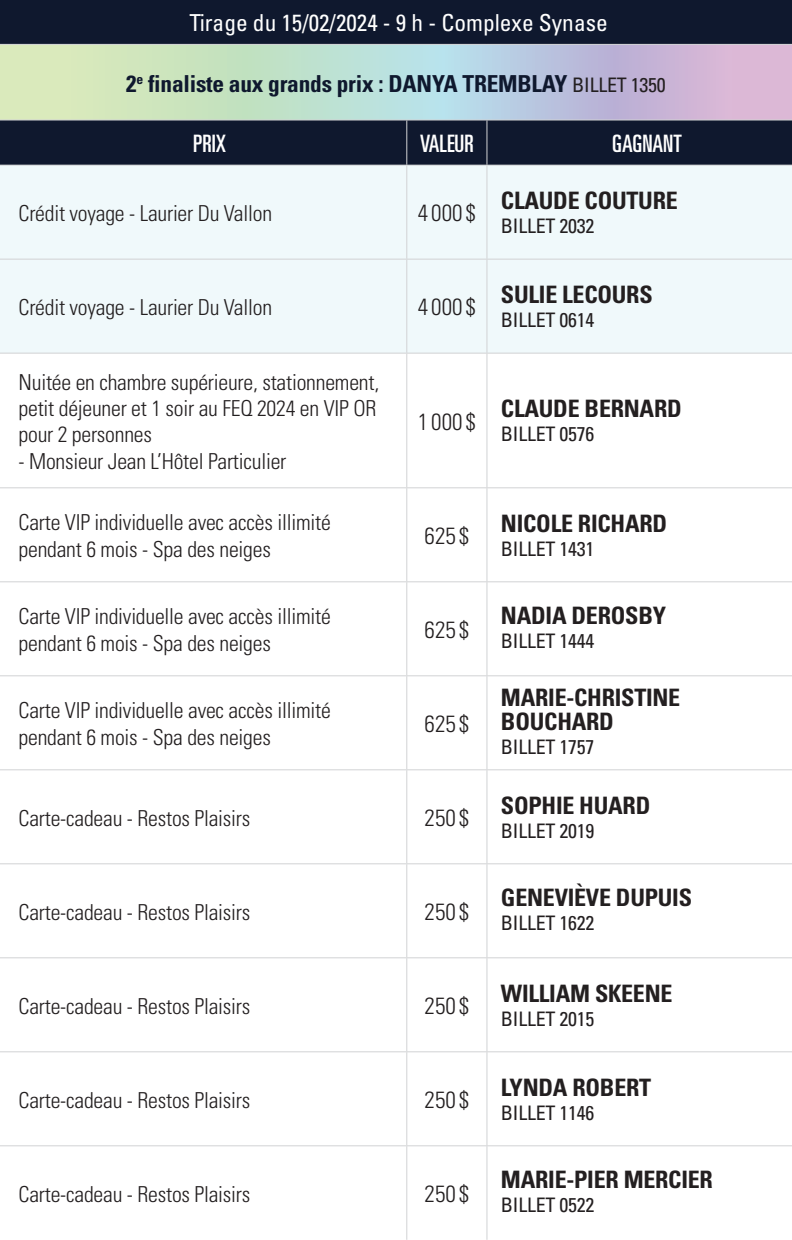
<style>
.page{position:relative;width:792px;height:1240px;background:#fff}
.page>*{position:absolute;margin:0;border:0;box-sizing:border-box;transform-origin:0 0}
.t1{font:700 condensed 24px/24px "Univers";letter-spacing:-.01em;color:#231f20}
.t2{font:ultra-condensed 24px "Univers";color:#fff}
.t3{font:700 condensed 23.4px "Univers";letter-spacing:-.01em;color:#0f182e}
.t4{font:300 condensed 23.4px "Univers";color:#231f20}
.t5{font:condensed 23.4px "Univers";color:#fff}
.t6{font:300 condensed 22px/26.4px "Univers";letter-spacing:-.01em;color:#231f20}
.t7{font:condensed 20px "Univers";letter-spacing:-.01em;color:#231f20}
.s1{font-weight:400;font-size:20px;color:#231f20}
</style>
<div class="page">
<div style="left:0;top:0;width:792px;height:44px;background:#0f182e"></div>
<svg style="left:0;top:45px;width:792px;height:75px;background:#c6d3d0"></svg>
<div style="left:0;top:121px;width:792px;height:44px;background:#0f182e"></div>
<div style="left:0;top:166px;width:792px;height:187px;background:#f0f9fb"></div>
<hr style="left:0;top:165px;width:407px;height:1px;background:#d1d2d4">
<hr style="left:0;top:259px;width:407px;height:1px;background:#d1d2d4">
<hr style="left:0;top:353px;width:407px;height:1px;background:#d1d2d4">
<hr style="left:407px;top:165px;width:80px;height:1px;background:#d1d2d4">
<hr style="left:407px;top:259px;width:80px;height:1px;background:#d1d2d4">
<hr style="left:407px;top:353px;width:80px;height:1px;background:#d1d2d4">
<hr style="left:0;top:487px;width:407px;height:1px;background:#d1d2d4">
<hr style="left:407px;top:487px;width:80px;height:1px;background:#d1d2d4">
<hr style="left:0;top:581px;width:407px;height:1px;background:#d1d2d4">
<hr style="left:0;top:675px;width:407px;height:1px;background:#d1d2d4">
<hr style="left:0;top:769px;width:407px;height:1px;background:#d1d2d4">
<hr style="left:487px;top:487px;width:305px;height:1px;background:#d1d2d4">
<hr style="left:407px;top:581px;width:80px;height:1px;background:#d1d2d4">
<hr style="left:407px;top:675px;width:80px;height:1px;background:#d1d2d4">
<hr style="left:407px;top:769px;width:80px;height:1px;background:#d1d2d4">
<hr style="left:407px;top:863px;width:80px;height:1px;background:#d1d2d4">
<hr style="left:407px;top:957px;width:80px;height:1px;background:#d1d2d4">
<hr style="left:407px;top:1051px;width:80px;height:1px;background:#d1d2d4">
<hr style="left:487px;top:1051px;width:305px;height:1px;background:#d1d2d4">
<hr style="left:407px;top:1145px;width:80px;height:1px;background:#d1d2d4">
<hr style="left:0;top:863px;width:407px;height:1px;background:#d1d2d4">
<hr style="left:0;top:957px;width:407px;height:1px;background:#d1d2d4">
<hr style="left:0;top:1051px;width:407px;height:1px;background:#d1d2d4">
<hr style="left:0;top:1145px;width:407px;height:1px;background:#d1d2d4">
<hr style="left:487px;top:353px;width:305px;height:1px;background:#d1d2d4">
<hr style="left:487px;top:581px;width:305px;height:1px;background:#d1d2d4">
<hr style="left:487px;top:675px;width:305px;height:1px;background:#d1d2d4">
<hr style="left:487px;top:769px;width:305px;height:1px;background:#d1d2d4">
<hr style="left:487px;top:863px;width:305px;height:1px;background:#d1d2d4">
<hr style="left:487px;top:957px;width:305px;height:1px;background:#d1d2d4">
<hr style="left:406px;top:166px;width:1px;height:93px;background:#d1d2d4">
<hr style="left:406px;top:260px;width:1px;height:93px;background:#d1d2d4">
<hr style="left:406px;top:354px;width:1px;height:133px;background:#d1d2d4">
<hr style="left:406px;top:488px;width:1px;height:93px;background:#d1d2d4">
<hr style="left:406px;top:582px;width:1px;height:93px;background:#d1d2d4">
<hr style="left:406px;top:676px;width:1px;height:93px;background:#d1d2d4">
<hr style="left:406px;top:770px;width:1px;height:93px;background:#d1d2d4">
<hr style="left:406px;top:864px;width:1px;height:93px;background:#d1d2d4">
<hr style="left:406px;top:958px;width:1px;height:93px;background:#d1d2d4">
<hr style="left:406px;top:1052px;width:1px;height:93px;background:#d1d2d4">
<hr style="left:406px;top:1146px;width:1px;height:94px;background:#d1d2d4">
<hr style="left:406px;top:120px;width:1px;height:45px;background:#d1d2d4">
<hr style="left:487px;top:120px;width:1px;height:45px;background:#d1d2d4">
<hr style="left:0;top:44px;width:407px;height:1px;background:#d1d2d4">
<hr style="left:407px;top:44px;width:80px;height:1px;background:#d1d2d4">
<hr style="left:487px;top:44px;width:305px;height:1px;background:#d1d2d4">
<hr style="left:0;top:120px;width:407px;height:1px;background:#d1d2d4">
<hr style="left:407px;top:120px;width:80px;height:1px;background:#d1d2d4">
<hr style="left:487px;top:120px;width:305px;height:1px;background:#d1d2d4">
<hr style="left:487px;top:165px;width:305px;height:1px;background:#d1d2d4">
<hr style="left:487px;top:259px;width:305px;height:1px;background:#d1d2d4">
<hr style="left:487px;top:1145px;width:305px;height:1px;background:#d1d2d4">
<hr style="left:487px;top:166px;width:1px;height:93px;background:#d1d2d4">
<hr style="left:487px;top:260px;width:1px;height:93px;background:#d1d2d4">
<hr style="left:487px;top:354px;width:1px;height:133px;background:#d1d2d4">
<hr style="left:487px;top:488px;width:1px;height:93px;background:#d1d2d4">
<hr style="left:487px;top:582px;width:1px;height:93px;background:#d1d2d4">
<hr style="left:487px;top:676px;width:1px;height:93px;background:#d1d2d4">
<hr style="left:487px;top:770px;width:1px;height:93px;background:#d1d2d4">
<hr style="left:487px;top:864px;width:1px;height:93px;background:#d1d2d4">
<hr style="left:487px;top:958px;width:1px;height:93px;background:#d1d2d4">
<hr style="left:487px;top:1052px;width:1px;height:93px;background:#d1d2d4">
<hr style="left:487px;top:1146px;width:1px;height:94px;background:#d1d2d4">
<p class="t5" style="left:189px;top:8px;width:420px">Tirage du 15/02/2024 - 9 h - Complexe Synase</p>
<p class="t3" style="left:126px;top:69px;width:541px">2<sup>e</sup> finaliste aux grands prix : DANYA TREMBLAY <span class="s1">BILLET 1350</span></p>
<p class="t2" style="left:193px;top:130px;width:34px">PRIX</p>
<p class="t2" style="left:420px;top:130px;width:55px">VALEUR</p>
<p class="t2" style="left:612px;top:130px;width:71px">GAGNANT</p>
<p class="t6" style="left:19px;top:200px;width:255px">Crédit voyage - Laurier Du Vallon</p>
<p class="t4" style="left:418px;top:199px;width:59px">4000$</p>
<p class="t6" style="left:19px;top:294px;width:255px">Crédit voyage - Laurier Du Vallon</p>
<p class="t4" style="left:418px;top:293px;width:59px">4000$</p>
<p class="t6" style="left:19px;top:369px;width:362px">Nuitée en chambre supérieure, stationnement, petit déjeuner et 1 soir au FEQ 2024 en VIP OR pour 2 personnes</p>
<p class="t6" style="left:19px;top:448px;width:269px">- Monsieur Jean L’Hôtel Particulier</p>
<p class="t4" style="left:418px;top:407px;width:59px">1000$</p>
<p class="t6" style="left:19px;top:509px;width:314px">Carte VIP individuelle avec accès illimité pendant 6 mois - Spa des neiges</p>
<p class="t4" style="left:425px;top:522px;width:46px">625 $</p>
<p class="t6" style="left:19px;top:603px;width:314px">Carte VIP individuelle avec accès illimité pendant 6 mois - Spa des neiges</p>
<p class="t4" style="left:425px;top:616px;width:46px">625 $</p>
<p class="t6" style="left:19px;top:697px;width:314px">Carte VIP individuelle avec accès illimité pendant 6 mois - Spa des neiges</p>
<p class="t4" style="left:425px;top:710px;width:46px">625 $</p>
<p class="t6" style="left:19px;top:805px;width:233px">Carte-cadeau - Restos Plaisirs</p>
<p class="t4" style="left:425px;top:804px;width:46px">250 $</p>
<p class="t6" style="left:19px;top:899px;width:233px">Carte-cadeau - Restos Plaisirs</p>
<p class="t4" style="left:425px;top:898px;width:46px">250 $</p>
<p class="t6" style="left:19px;top:993px;width:233px">Carte-cadeau - Restos Plaisirs</p>
<p class="t4" style="left:425px;top:992px;width:46px">250 $</p>
<p class="t6" style="left:19px;top:1087px;width:233px">Carte-cadeau - Restos Plaisirs</p>
<p class="t4" style="left:425px;top:1086px;width:46px">250 $</p>
<p class="t6" style="left:19px;top:1181px;width:233px">Carte-cadeau - Restos Plaisirs</p>
<p class="t4" style="left:425px;top:1180px;width:46px">250 $</p>
<p class="t1" style="left:501px;top:188px;width:178px">CLAUDE COUTURE</p>
<p class="t7" style="left:501px;top:213px;width:95px">BILLET 2032</p>
<p class="t1" style="left:501px;top:282px;width:153px">SULIE LECOURS</p>
<p class="t7" style="left:501px;top:307px;width:95px">BILLET 0614</p>
<p class="t1" style="left:501px;top:397px;width:182px">CLAUDE BERNARD</p>
<p class="t7" style="left:501px;top:422px;width:95px">BILLET 0576</p>
<p class="t1" style="left:501px;top:511px;width:168px">NICOLE RICHARD</p>
<p class="t7" style="left:501px;top:536px;width:95px">BILLET 1431</p>
<p class="t1" style="left:501px;top:604px;width:167px">NADIA DEROSBY</p>
<p class="t7" style="left:501px;top:628px;width:95px">BILLET 1444</p>
<p class="t1" style="left:501px;top:686px;width:181px">MARIE-CHRISTINE<br>BOUCHARD</p>
<p class="t7" style="left:501px;top:734px;width:95px">BILLET 1757</p>
<p class="t1" style="left:501px;top:793px;width:151px">SOPHIE HUARD</p>
<p class="t7" style="left:501px;top:818px;width:95px">BILLET 2019</p>
<p class="t1" style="left:501px;top:886px;width:193px">GENEVIÈVE DUPUIS</p>
<p class="t7" style="left:501px;top:910px;width:95px">BILLET 1622</p>
<p class="t1" style="left:501px;top:981px;width:173px">WILLIAM SKEENE</p>
<p class="t7" style="left:501px;top:1006px;width:95px">BILLET 2015</p>
<p class="t1" style="left:501px;top:1075px;width:152px">LYNDA ROBERT</p>
<p class="t7" style="left:501px;top:1100px;width:95px">BILLET 1146</p>
<p class="t1" style="left:501px;top:1168px;width:213px">MARIE-PIER MERCIER</p>
<p class="t7" style="left:501px;top:1192px;width:95px">BILLET 0522</p>
</div>
